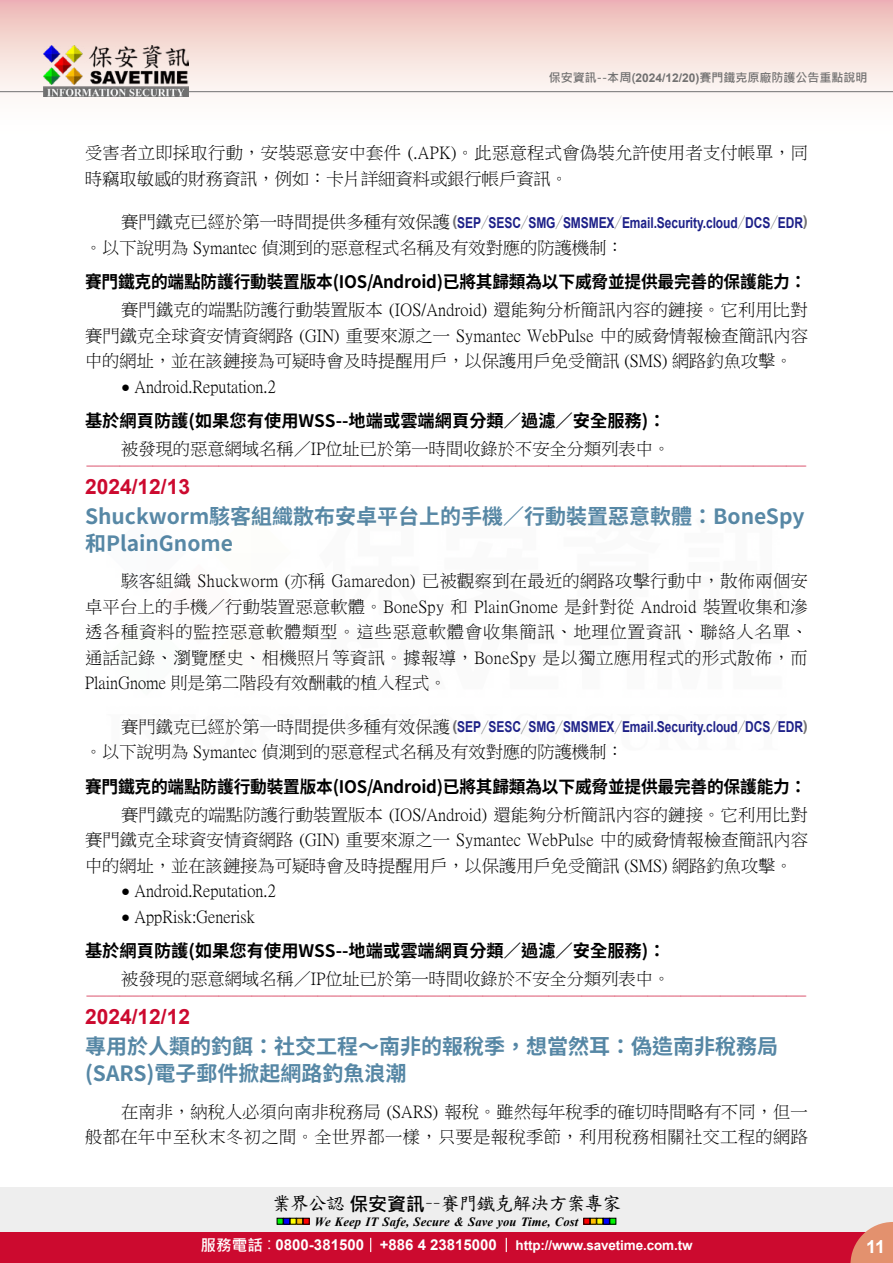
<style>
.page{position:relative;width:893px;height:1263px;background:#fff}
.page>*{position:absolute;margin:0;border:0;box-sizing:border-box;transform-origin:0 0}
.t1{font:700 21px/27px "Source Han Sans TW";color:#5687a5}
.t2{font:700 21px "Arial";color:#cc0a2f}
.t3{font:18.9px "DF Kai Shu SB Estd BF";letter-spacing:-.05em;color:#000}
.t4{font:700 18px "Arial";color:#fff}
.t5{font:17.25px/25.5px "P Ming Li U";color:#000;text-align:justify}
.t6{font:700 17.25px "Source Han Sans TW";letter-spacing:-.015em;color:#000}
.t7{font:17.25px/25.5px "P Ming Li U";letter-spacing:.025em;color:#000;text-align:right}
.t8{font:17.25px/25.5px "P Ming Li U";letter-spacing:.02em;color:#000}
.t9{font:16.5px "DF Kai Shu SB Estd BF";color:#cc0a2f}
.t10{font:700 15px "Arial";letter-spacing:-.005em;color:#1d2088;scale:.8 1}
.t11{font:700 13.5px "Arial";letter-spacing:-.01em;color:#fff}
.t12{font:italic 700 12.6px "Times New Roman";letter-spacing:.005em;color:#000}
.t13{font:700 12px "Microsoft Jheng Hei";color:#727171}
.s1{font-family:"Arial"}
.s2{font-family:"P Ming Li U";font-weight:400;font-size:17.25px;color:#000}
.s3{color:#727171}
.s4{font-family:"Source Han Sans TW";font-weight:800;color:#727171}
.s5{font-family:"Arial";font-size:15px}
.s6{font-family:"Microsoft Jheng Hei";font-weight:700}
.s7{font-family:"Microsoft Jheng Hei";font-size:15.6px}
.s8{font-family:"Microsoft Jheng Hei";font-weight:400;font-size:15.6px}
.s9{font-size:15px}
</style>
<div class="page">
<div style="left:0;top:1187px;width:893px;height:49px;background:#eee"></div>
<svg style="left:277px;top:1218px;width:32px;height:6px"></svg>
<svg style="left:584px;top:1218px;width:32px;height:6px"></svg>
<div style="left:0;top:1232px;width:893px;height:31px;background:#cc0a2f"></div>
<svg style="left:850px;top:1222px;width:43px;height:41px"></svg>
<svg style="left:370px;top:1238px;width:1px;height:14px"></svg>
<svg style="left:506px;top:1238px;width:1px;height:14px"></svg>
<div style="left:0;top:0;width:893px;height:141px;background:linear-gradient(to bottom,#efc0bb,#fff)"></div>
<hr style="left:0;top:91px;width:893px;height:1px;background:#727171">
<img style="left:44px;top:46px;width:145px;height:51px">
<p class="t13" style="left:549px;top:70px;width:320px">保安資訊--本周(<span class="s1">2024/12/20)</span>賽門鐵克原廠防護公告重點說明</p>
<p class="t8" style="left:85px;top:140px;width:725px">受害者立即採取行動，安裝惡意安中套件 (.APK)。此惡意程式會偽裝允許使用者支付帳單，同時竊取敏感的財務資訊，例如：卡片詳細資料或銀行帳戶資訊。</p>
<p class="t10" style="left:121px;top:212px;width:860px"><span class="s2">賽門鐵克已經於第一時間提供多種有效保護</span><span class="s3">(</span>SEP<span class="s4">／</span>SESC<span class="s4">／</span>SMG<span class="s4">／</span>SMSMEX<span class="s4">／</span>Email.Security.cloud<span class="s4">／</span>DCS<span class="s4">／</span>EDR<span class="s3">)</span></p>
<p class="t5" style="left:85px;top:235px;width:540px">。以下說明為 Symantec 偵測到的惡意程式名稱及有效對應的防護機制：</p>
<p class="t6" style="left:85px;top:272px;width:723px">賽門鐵克的端點防護行動裝置版本(IOS/Android)已將其歸類為以下威脅並提供最完善的保護能力：</p>
<p class="t5" style="left:85px;top:297px;width:725px;text-indent:36px">賽門鐵克的端點防護行動裝置版本 (IOS/Android) 還能夠分析簡訊內容的鏈接。它利用比對賽門鐵克全球資安情資網路 (GIN) 重要來源之一 Symantec WebPulse 中的威脅情報檢查簡訊內容中的網址，並在該鏈接為可疑時會及時提醒用戶，以保護用戶免受簡訊 (SMS) 網路釣魚攻擊。</p>
<p class="t5" style="left:121px;top:374px;width:156px"><span class="s5">●</span> Android.Reputation.2</p>
<p class="t6" style="left:85px;top:411px;width:582px">基於網頁防護(如果您有使用WSS--地端或雲端網頁分類／過濾／安全服務)：</p>
<p class="t5" style="left:121px;top:436px;width:551px">被發現的惡意網域名稱／IP位址已於第一時間收錄於不安全分類列表中。</p>
<p class="t9" style="left:86px;top:458px;width:723px">-------------------------------------------------------------------------------------------------------------</p>
<p class="t2" style="left:85px;top:472px;width:107px">2024/12/13</p>
<p class="t1" style="left:85px;top:504px;width:721px">Shuckworm駭客組織散布安卓平台上的手機／行動裝置惡意軟體：BoneSpy和PlainGnome</p>
<p class="t5" style="left:85px;top:568px;width:724px;text-indent:36px">駭客組織 Shuckworm (亦稱 Gamaredon) 已被觀察到在最近的網路攻擊行動中，散佈兩個安卓平台上的手機／行動裝置惡意軟體。BoneSpy 和 PlainGnome 是針對從 Android 裝置收集和滲透各種資料的監控惡意軟體類型。這些惡意軟體會收集簡訊、地理位置資訊、聯絡人名單、通話記錄、瀏覽歷史、相機照片等資訊。據報導，BoneSpy 是以獨立應用程式的形式散佈，而PlainGnome 則是第二階段有效酬載的植入程式。</p>
<p class="t10" style="left:121px;top:716px;width:860px"><span class="s2">賽門鐵克已經於第一時間提供多種有效保護</span><span class="s3">(</span>SEP<span class="s4">／</span>SESC<span class="s4">／</span>SMG<span class="s4">／</span>SMSMEX<span class="s4">／</span>Email.Security.cloud<span class="s4">／</span>DCS<span class="s4">／</span>EDR<span class="s3">)</span></p>
<p class="t5" style="left:85px;top:739px;width:540px">。以下說明為 Symantec 偵測到的惡意程式名稱及有效對應的防護機制：</p>
<p class="t6" style="left:85px;top:777px;width:723px">賽門鐵克的端點防護行動裝置版本(IOS/Android)已將其歸類為以下威脅並提供最完善的保護能力：</p>
<p class="t5" style="left:85px;top:802px;width:725px;text-indent:36px">賽門鐵克的端點防護行動裝置版本 (IOS/Android) 還能夠分析簡訊內容的鏈接。它利用比對賽門鐵克全球資安情資網路 (GIN) 重要來源之一 Symantec WebPulse 中的威脅情報檢查簡訊內容中的網址，並在該鏈接為可疑時會及時提醒用戶，以保護用戶免受簡訊 (SMS) 網路釣魚攻擊。</p>
<p class="t5" style="left:121px;top:878px;width:156px"><span class="s5">●</span> Android.Reputation.2</p>
<p class="t5" style="left:121px;top:904px;width:135px"><span class="s5">●</span> AppRisk:Generisk</p>
<p class="t6" style="left:85px;top:941px;width:582px">基於網頁防護(如果您有使用WSS--地端或雲端網頁分類／過濾／安全服務)：</p>
<p class="t5" style="left:121px;top:966px;width:551px">被發現的惡意網域名稱／IP位址已於第一時間收錄於不安全分類列表中。</p>
<p class="t9" style="left:86px;top:988px;width:723px">-------------------------------------------------------------------------------------------------------------</p>
<p class="t2" style="left:85px;top:1002px;width:107px">2024/12/12</p>
<p class="t1" style="left:85px;top:1034px;width:694px">專用於人類的釣餌：社交工程～南非的報稅季，想當然耳：偽造南非稅務局(SARS)電子郵件掀起網路釣魚浪潮</p>
<p class="t7" style="left:85px;top:1098px;width:725px">在南非，納稅人必須向南非稅務局 (SARS) 報稅。雖然每年稅季的確切時間略有不同，但一<br>般都在年中至秋末冬初之間。全世界都一樣，只要是報稅季節，利用稅務相關社交工程的網路</p>
<p class="t3" style="left:272px;top:1194px;width:351px">業界公認<span class="s6">保安資訊</span>－－賽門鐵克解決方案專家</p>
<p class="t12" style="left:315px;top:1212px;width:265px">We Keep IT Safe, Secure &amp; Save you Time, Cost</p>
<p class="t11" style="left:200px;top:1235px;width:494px"><span class="s7">服務電話</span><span class="s8">：</span><span class="s9">0800-381500 +886 4 23815000</span> http://www.savetime.com.tw</p>
<p class="t4" style="left:866px;top:1234px;width:21px">11</p>
</div>
